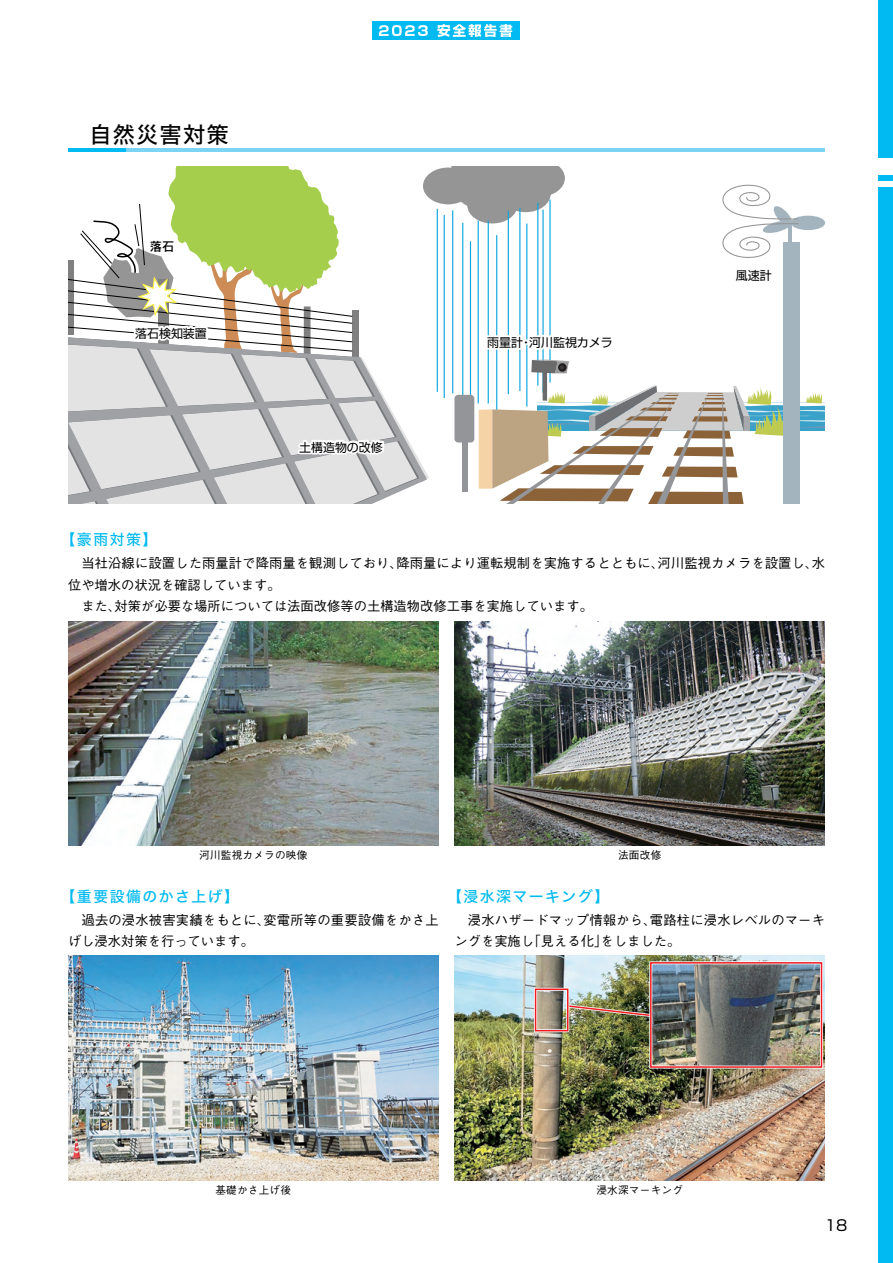
<style>
.page{position:relative;width:893px;height:1263px;background:#fff}
.page>*{position:absolute;margin:0;border:0;box-sizing:border-box;transform-origin:0 0}
.t1{font:22.35px "Hira Kaku Pro N W5";letter-spacing:.05em;color:#000}
.t2{font:14.85px "Hiragino Sans W5";letter-spacing:.1em;color:#00baf1}
.t3{font:14.85px "Shin Go Pr 6 N";color:#000}
.t4{font:500 13.35px/21.3px "Gothic BBB Pr 6 N";letter-spacing:.01em;color:#000}
.t5{font:12.3px "Rodin Pro DB";color:#000}
.t6{font:12px "Shin Go Pro";color:#000}
.t7{font:500 10.65px "Gothic BBB Pr 6 N";letter-spacing:.02em;color:#000}
</style>
<div class="page">
<div style="left:878px;top:0;width:15px;height:1263px;background:#00baf1"></div>
<div style="left:878px;top:159px;width:15px;height:16px;background:#fff"></div>
<div style="left:878px;top:181px;width:15px;height:6px;background:#fff"></div>
<div style="left:373px;top:21px;width:147px;height:19px;background:#00baf1"></div>
<svg style="left:379px;top:25px;width:49px;height:11px"></svg>
<svg style="left:437px;top:24px;width:75px;height:13px"></svg>
<hr style="left:68px;top:149px;width:757px;height:3px;background:#7cd3f6">
<hr style="left:68px;top:149px;width:58px;height:3px;background:#00baf1">
<svg style="left:68px;top:167px;width:757px;height:337px"></svg>
<img style="left:455px;top:621px;width:369px;height:224px">
<img style="left:68px;top:621px;width:370px;height:224px">
<img style="left:455px;top:956px;width:369px;height:224px">
<img style="left:653px;top:965px;width:166px;height:99px">
<svg style="left:569px;top:1003px;width:86px;height:16px"></svg>
<div style="left:649px;top:961px;width:174px;height:107px;border:3px solid #fff"></div>
<div style="left:650px;top:962px;width:172px;height:106px;border:2px solid #ee1d23"></div>
<div style="left:534px;top:988px;width:35px;height:44px;border:3px solid #fff"></div>
<div style="left:535px;top:988px;width:33px;height:43px;border:2px solid #ee1d23"></div>
<img style="left:68px;top:956px;width:370px;height:224px">
<h1 class="t1" style="left:89px;top:114px;width:141px">自然災害対策</h1>
<p class="t5" style="left:150px;top:238px;width:26px">落石</p>
<p class="t6" style="left:135px;top:323px;width:73px">落石検知装置</p>
<p class="t6" style="left:299px;top:437px;width:85px">土構造物の改修</p>
<p class="t6" style="left:487px;top:332px;width:127px">雨量計・河川監視カメラ</p>
<p class="t6" style="left:736px;top:266px;width:37px">風速計</p>
<p class="t2" style="left:61px;top:526px;width:98px">【豪雨対策】</p>
<p class="t4" style="left:68px;top:552px;width:758px">　当社沿線に設置した雨量計で降雨量を観測しており、降雨量により運転規制を実施するとともに、河川監視カメラを設置し、水位や増水の状況を確認しています。<br>　また、対策が必要な場所については法面改修等の土構造物改修工事を実施しています。</p>
<p class="t7" style="left:199px;top:846px;width:110px">河川監視カメラの映像</p>
<p class="t7" style="left:618px;top:846px;width:45px">法面改修</p>
<p class="t2" style="left:61px;top:883px;width:180px">【重要設備のかさ上げ】</p>
<p class="t4" style="left:68px;top:908px;width:372px">　過去の浸水被害実績をもとに、変電所等の重要設備をかさ上げし浸水対策を行っています。</p>
<p class="t2" style="left:447px;top:883px;width:164px">【浸水深マーキング】</p>
<p class="t4" style="left:454px;top:908px;width:372px">　浸水ハザードマップ情報から、電路柱に浸水レベルのマーキングを実施し「見える化」をしました。</p>
<p class="t7" style="left:215px;top:1181px;width:77px">基礎かさ上げ後</p>
<p class="t7" style="left:596px;top:1181px;width:88px">浸水深マーキング</p>
<p class="t3" style="left:825px;top:1213px;width:24px">18</p>
</div>
